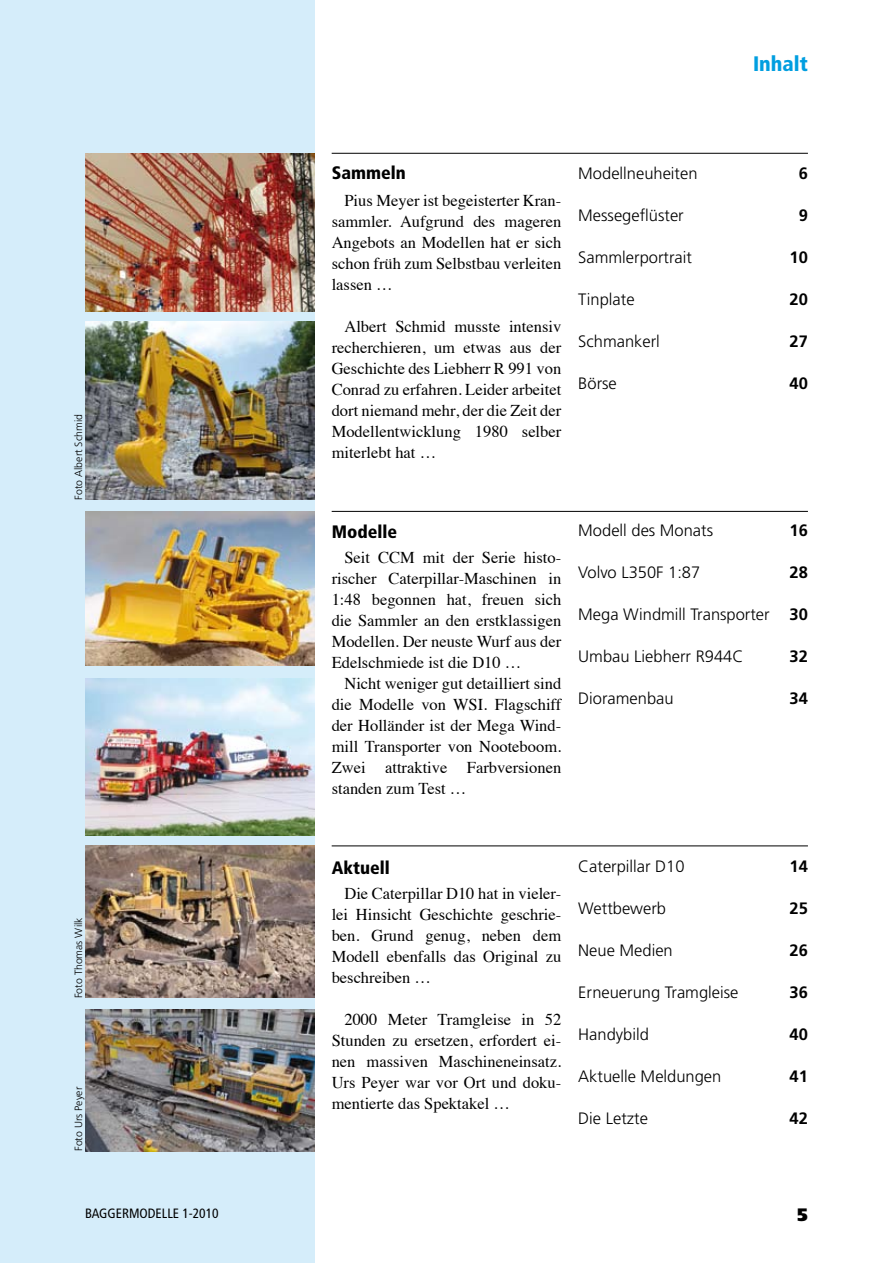
<style>
.page{position:relative;width:893px;height:1263px;background:#fff}
.page>*{position:absolute;margin:0;border:0;box-sizing:border-box;transform-origin:0 0}
.t1{font:900 condensed 21px "Frutiger";color:#009ee0}
.t2{font:900 condensed 18px "Frutiger";color:#000}
.t3{font:900 18px "Frutiger";color:#000}
.t4{font:16.5px/21px "Times";color:#000;text-align:justify}
.t5{font:300 16.5px "Frutiger";color:#000}
.t6{font:700 16.5px "Frutiger";color:#000}
.t7{font:condensed 13.5px "Frutiger";color:#000}
.t8{font:300 10.5px "Frutiger";color:#000}
.s1{font-weight:700}
</style>
<div class="page">
<div style="left:0;top:0;width:315px;height:1263px;background:#d5edfa"></div>
<img style="left:85px;top:321px;width:230px;height:179px">
<img style="left:85px;top:512px;width:230px;height:154px">
<img style="left:85px;top:153px;width:230px;height:159px">
<img style="left:85px;top:678px;width:230px;height:157px">
<img style="left:85px;top:1009px;width:230px;height:142px">
<img style="left:85px;top:846px;width:230px;height:152px">
<hr style="left:332px;top:153px;width:476px;height:1px;background:#000">
<hr style="left:332px;top:511px;width:476px;height:1px;background:#000">
<hr style="left:332px;top:846px;width:476px;height:1px;background:#000">
<p class="t8" style="left:73px;top:500px;width:87px;rotate:-90deg">Foto Albert Schmid</p>
<p class="t8" style="left:73px;top:998px;width:82px;rotate:-90deg">Foto Thomas Wilk</p>
<p class="t8" style="left:73px;top:1151px;width:66px;rotate:-90deg">Foto Urs Peyer</p>
<p class="t7" style="left:85px;top:1205px;width:135px">BAGGERMODELLE 1-2010</p>
<p class="t1" style="left:753px;top:51px;width:56px">Inhalt</p>
<p class="t2" style="left:332px;top:162px;width:76px">Sammeln</p>
<p class="t4" style="left:332px;top:189px;width:231px;text-indent:13px">Pius Meyer ist begeisterter Kran&shy;sammler. Aufgrund des mageren Angebots an Modellen hat er sich schon früh zum Selbstbau verleiten lassen …</p>
<p class="t4" style="left:332px;top:315px;width:231px;text-indent:13px">Albert Schmid musste intensiv recherchieren, um etwas aus der Geschichte des Liebherr R 991 von Conrad zu erfahren. Leider arbeitet dort niemand mehr, der die Zeit der Modellentwicklung 1980 selber miterlebt hat …</p>
<p class="t5" style="left:578px;top:164px;width:121px">Modellneuheiten</p>
<p class="t6" style="left:799px;top:163px;width:11px">6</p>
<p class="t5" style="left:578px;top:206px;width:107px">Messegeflüster</p>
<p class="t6" style="left:799px;top:205px;width:11px">9</p>
<p class="t5" style="left:578px;top:248px;width:115px">Sammlerportrait</p>
<p class="t6" style="left:789px;top:247px;width:20px">10</p>
<p class="t5" style="left:578px;top:290px;width:58px">Tinplate</p>
<p class="t6" style="left:789px;top:289px;width:20px">20</p>
<p class="t5" style="left:578px;top:332px;width:83px">Schmankerl</p>
<p class="t6" style="left:789px;top:331px;width:20px">27</p>
<p class="t5" style="left:578px;top:374px;width:40px">Börse</p>
<p class="t6" style="left:789px;top:373px;width:20px">40</p>
<p class="t2" style="left:332px;top:521px;width:67px">Modelle</p>
<p class="t4" style="left:332px;top:546px;width:231px;text-indent:13px">Seit CCM mit der Serie histo&shy;rischer Caterpillar-Maschinen in 1:48 begonnen hat, freuen sich die Sammler an den erstklassigen Modellen. Der neuste Wurf aus der Edelschmiede ist die D10 …</p>
<p class="t4" style="left:332px;top:672px;width:231px;text-indent:13px">Nicht weniger gut detailliert sind die Modelle von WSI. Flagschiff der Holländer ist der Mega Wind&shy;mill Transporter von Nooteboom.<br>Zwei attraktive Farbversionen standen zum Test …</p>
<p class="t5" style="left:578px;top:521px;width:136px">Modell des Monats</p>
<p class="t6" style="left:789px;top:520px;width:20px">16</p>
<p class="t5" style="left:578px;top:563px;width:123px">Volvo L350F 1:87</p>
<p class="t6" style="left:789px;top:562px;width:20px">28</p>
<p class="t5" style="left:578px;top:605px;width:231px">Mega Windmill Transporter <span class="s1">30</span></p>
<p class="t5" style="left:578px;top:647px;width:167px">Umbau Liebherr R944C</p>
<p class="t6" style="left:789px;top:646px;width:20px">32</p>
<p class="t5" style="left:578px;top:689px;width:97px">Dioramenbau</p>
<p class="t6" style="left:789px;top:688px;width:20px">34</p>
<p class="t2" style="left:332px;top:857px;width:60px">Aktuell</p>
<p class="t4" style="left:332px;top:882px;width:231px;text-indent:13px">Die Caterpillar D10 hat in vieler&shy;lei Hinsicht Geschichte geschrie&shy;ben. Grund genug, neben dem Modell ebenfalls das Original zu beschreiben …</p>
<p class="t4" style="left:332px;top:1008px;width:231px;text-indent:13px">2000 Meter Tramgleise in 52<br>Stunden zu ersetzen, erfordert ei&shy;nen massiven Maschineneinsatz.<br>Urs Peyer war vor Ort und doku&shy;mentierte das Spektakel …</p>
<p class="t5" style="left:578px;top:857px;width:108px">Caterpillar D10</p>
<p class="t6" style="left:789px;top:856px;width:20px">14</p>
<p class="t5" style="left:578px;top:899px;width:89px">Wettbewerb</p>
<p class="t6" style="left:789px;top:898px;width:20px">25</p>
<p class="t5" style="left:578px;top:941px;width:96px">Neue Medien</p>
<p class="t6" style="left:789px;top:940px;width:20px">26</p>
<p class="t5" style="left:578px;top:983px;width:162px">Erneuerung Tramgleise</p>
<p class="t6" style="left:789px;top:982px;width:20px">36</p>
<p class="t5" style="left:578px;top:1025px;width:72px">Handybild</p>
<p class="t6" style="left:789px;top:1024px;width:20px">40</p>
<p class="t5" style="left:578px;top:1067px;width:145px">Aktuelle Meldungen</p>
<p class="t6" style="left:789px;top:1066px;width:20px">41</p>
<p class="t5" style="left:578px;top:1109px;width:71px">Die Letzte</p>
<p class="t6" style="left:789px;top:1108px;width:20px">42</p>
<p class="t3" style="left:797px;top:1204px;width:12px">5</p>
</div>
